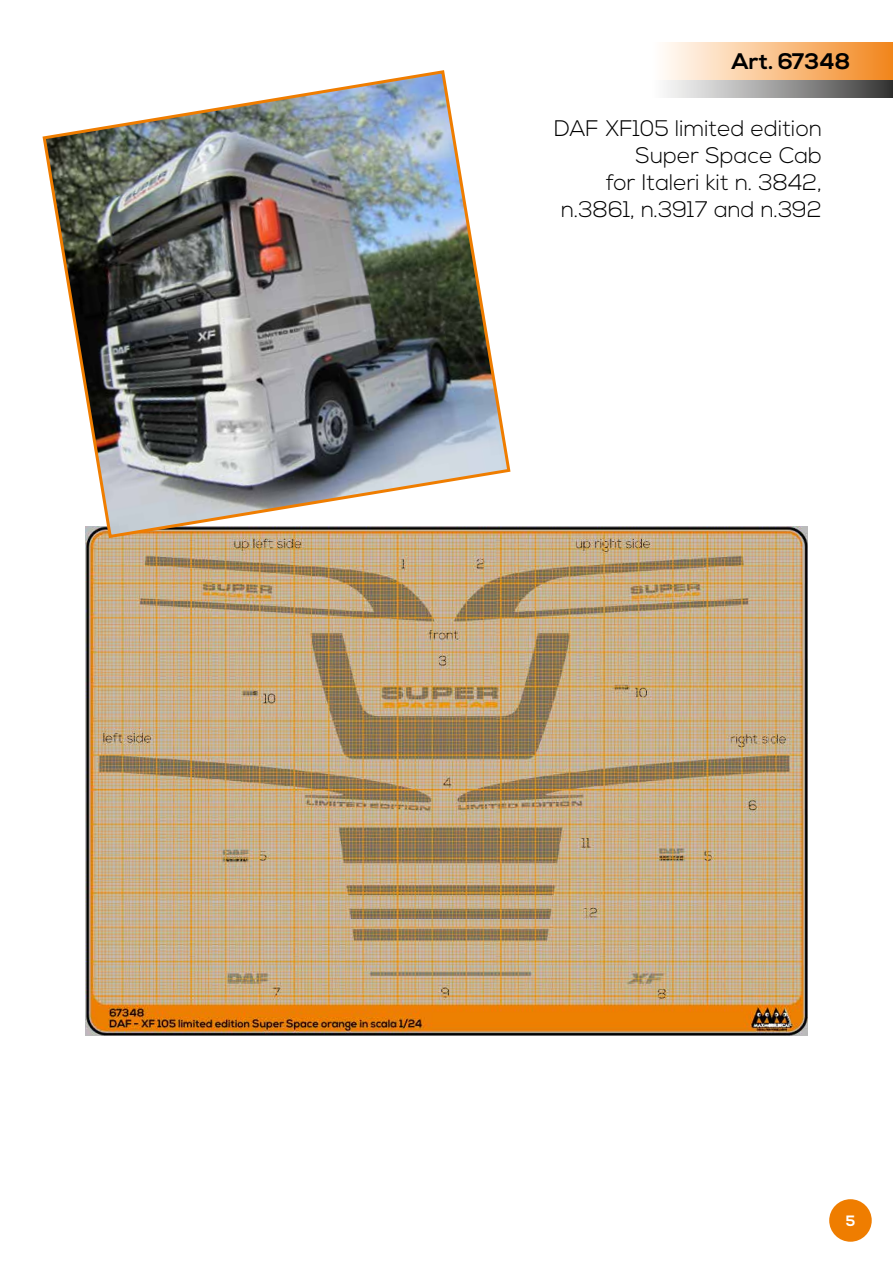
<style>
.page{position:relative;width:893px;height:1263px;background:#fff}
.page>*{position:absolute;margin:0;border:0;box-sizing:border-box;transform-origin:0 0}
.t1{font:300 22.5px/27px "Nexa";color:#000;text-align:right}
.t2{font:700 22.5px "Nexa";color:#000}
.t3{font:700 15px "Nexa";color:#fff}
</style>
<div class="page">
<svg style="left:664px;top:79px;width:229px;height:19px;background:#9f9c99"></svg>
<div style="left:829px;top:1199px;width:43px;height:43px;background:#ef7d00;border-radius:50%"></div>
<div style="left:651px;top:43px;width:242px;height:36px;background:linear-gradient(to right,#fff,#f2881f)"></div>
<img style="left:85px;top:526px;width:722px;height:510px">
<img style="left:42px;top:70px;width:470px;height:470px">
<p class="t2" style="left:732px;top:49px;width:120px">Art. 67348</p>
<p class="t1" style="left:554px;top:116px;width:269px">DAF XF105 limited edition<br>Super Space Cab<br>for Italeri kit n. 3842, n.3861, n.3917 and n.392</p>
<p class="t3" style="left:846px;top:1212px;width:11px">5</p>
</div>
